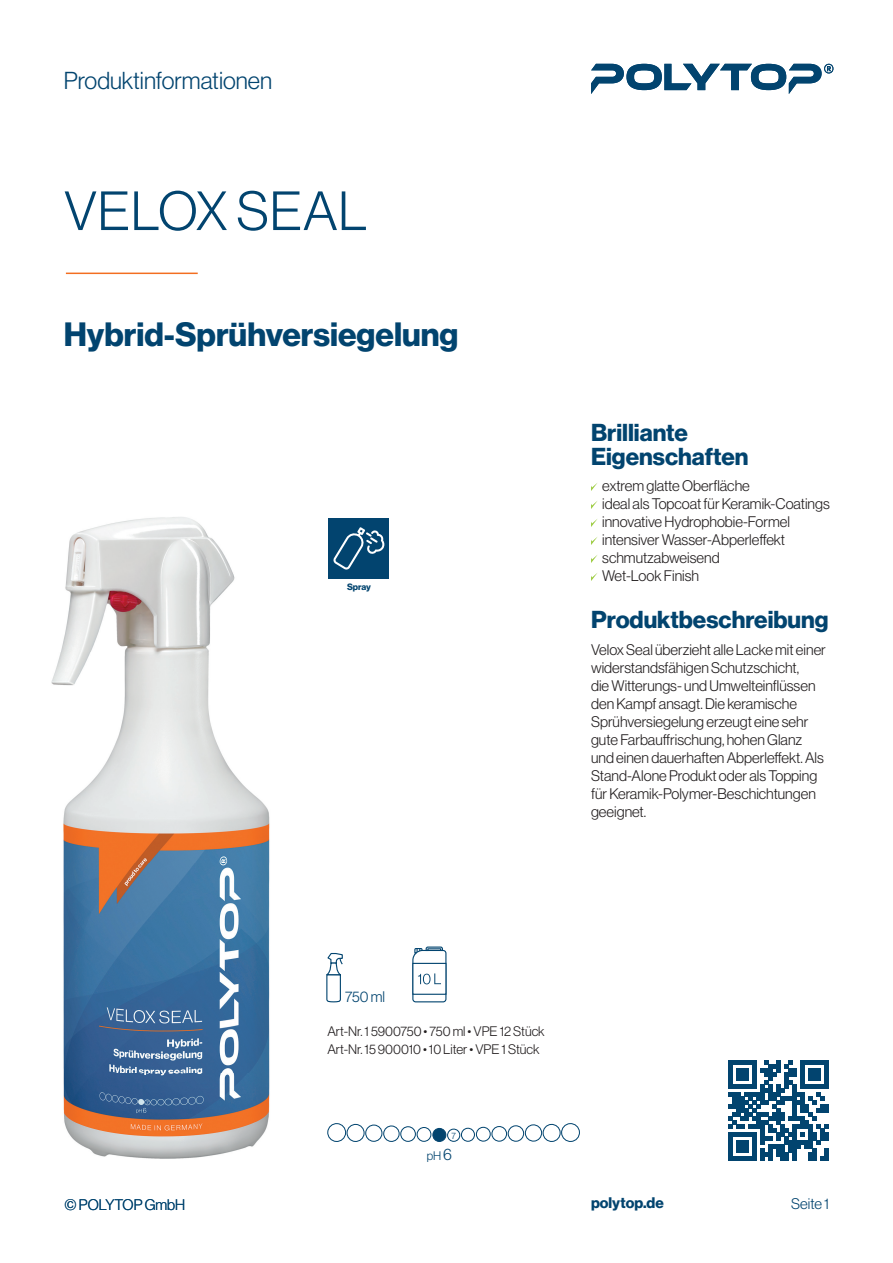
<style>
.page{position:relative;width:893px;height:1263px;background:#fff}
.page>*{position:absolute;margin:0;border:0;box-sizing:border-box;transform-origin:0 0}
.t1{font:54px "N Haas Grotesk DS Pro 45 Lt";letter-spacing:.015em;color:#02446f}
.t2{font:33px "N Haas Grotesk DS Pro 75 Bd";color:#02446f}
.t3{font:24px/24px "N Haas Grotesk DS Pro 75 Bd";color:#02446f}
.t4{font:24px "N Haas Grotesk DS Pro 45 Lt";color:#02446f}
.t5{font:15px/18px "N Haas Grotesk DS Pro 45 Lt";color:#231f20}
.t6{font:15px "N Haas Grotesk DS Pro 45 Lt";color:#02446f}
.t7{font:15px "N Haas Grotesk DS Pro 75 Bd";color:#02446f}
.t8{font:13.5px/18px "N Haas Grotesk DS Pro 45 Lt";color:#231f20}
.t9{font:12.15px "N Haas Grotesk DS Pro 45 Lt";color:#02446f}
.t10{font:9px "N Haas Grotesk DS Pro 75 Bd";letter-spacing:-.005em;color:#02446f}
.t11{font:9px "N Haas Grotesk DS Pro 45 Lt";color:#02446f}
.s1{font-size:16.2px}
</style>
<div class="page">
<img style="left:51px;top:517px;width:295px;height:642px">
<hr style="left:66px;top:273px;width:132px;height:1px;background:#f36e21">
<svg style="left:591px;top:64px;width:242px;height:30px"></svg>
<svg style="left:591px;top:483px;width:6px;height:8px"></svg>
<svg style="left:591px;top:501px;width:6px;height:8px"></svg>
<svg style="left:591px;top:519px;width:7px;height:8px"></svg>
<svg style="left:591px;top:537px;width:7px;height:8px"></svg>
<svg style="left:591px;top:555px;width:7px;height:8px"></svg>
<svg style="left:591px;top:573px;width:7px;height:8px"></svg>
<svg style="left:728px;top:1060px;width:100px;height:100px"></svg>
<hr style="left:728px;top:1156px;width:28px;height:4px;background:#02446f">
<div style="left:736px;top:1140px;width:12px;height:12px;background:#02446f"></div>
<div style="left:561px;top:1123px;width:19px;height:19px;border:1px solid #02446f;border-radius:50%"></div>
<div style="left:447px;top:1128px;width:13px;height:14px;border:1px solid #02446f;border-radius:50%"></div>
<div style="left:461px;top:1127px;width:14px;height:15px;border:1px solid #02446f;border-radius:50%"></div>
<div style="left:476px;top:1126px;width:15px;height:16px;border:1px solid #02446f;border-radius:50%"></div>
<div style="left:491px;top:1126px;width:16px;height:16px;border:1px solid #02446f;border-radius:50%"></div>
<div style="left:507px;top:1125px;width:17px;height:17px;border:1px solid #02446f;border-radius:50%"></div>
<div style="left:525px;top:1124px;width:17px;height:18px;border:1px solid #02446f;border-radius:50%"></div>
<div style="left:542px;top:1123px;width:19px;height:19px;border:1px solid #02446f;border-radius:50%"></div>
<div style="left:346px;top:1123px;width:19px;height:19px;border:1px solid #02446f;border-radius:50%"></div>
<div style="left:365px;top:1124px;width:18px;height:18px;border:1px solid #02446f;border-radius:50%"></div>
<div style="left:383px;top:1125px;width:17px;height:17px;border:1px solid #02446f;border-radius:50%"></div>
<div style="left:400px;top:1126px;width:16px;height:16px;border:1px solid #02446f;border-radius:50%"></div>
<div style="left:416px;top:1127px;width:16px;height:15px;border:1px solid #02446f;border-radius:50%"></div>
<div style="left:433px;top:1128px;width:13px;height:14px;background:#02446f;border-radius:50%"></div>
<div style="left:432px;top:1128px;width:15px;height:14px;border:1px solid #02446f;border-radius:50%"></div>
<div style="left:327px;top:1123px;width:19px;height:19px;border:1px solid #02446f;border-radius:50%"></div>
<div style="left:327px;top:517px;width:64px;height:78px;background:#fff"></div>
<div style="left:329px;top:518px;width:60px;height:61px;background:#02446f"></div>
<svg style="left:333px;top:527px;width:52px;height:43px"></svg>
<svg style="left:323px;top:952px;width:21px;height:51px"></svg>
<svg style="left:412px;top:946px;width:35px;height:57px"></svg>
<h3 class="t4" style="left:64px;top:67px;width:210px">Produktinformationen</h3>
<h1 class="t1" style="left:64px;top:181px;width:304px">VELOX SEAL</h1>
<h2 class="t2" style="left:64px;top:315px;width:396px">Hybrid-Sprühversiegelung</h2>
<p class="t10" style="left:347px;top:582px;width:25px">Spray</p>
<h3 class="t3" style="left:591px;top:420px;width:159px">Brilliante<br>Eigenschaften</h3>
<p class="t5" style="left:602px;top:477px;width:229px">extrem glatte Oberfläche<br>ideal als Topcoat für Keramik-Coatings innovative Hydrophobie-Formel intensiver Wasser-Abperleffekt schmutzabweisend<br>Wet-Look Finish</p>
<h3 class="t3" style="left:591px;top:608px;width:239px">Produktbeschreibung</h3>
<p class="t5" style="left:591px;top:640px;width:236px">Velox Seal überzieht alle Lacke mit einer widerstandsfähigen Schutzschicht,<br>die Witterungs- und Umwelteinflüssen den Kampf ansagt. Die keramische Sprühversiegelung erzeugt eine sehr gute Farbauffrischung, hohen Glanz und einen dauerhaften Abperleffekt. Als Stand-Alone Produkt oder als Topping für Keramik-Polymer-Beschichtungen geeignet.</p>
<p class="t6" style="left:345px;top:988px;width:42px">750 ml</p>
<p class="t8" style="left:327px;top:1022px;width:219px">Art-Nr. 1 5900750 • 750 ml • VPE 12 Stück<br>Art-Nr. 15 900010 • 10 Liter • VPE 1 Stück</p>
<p class="t11" style="left:451px;top:1130px;width:6px">7</p>
<p class="t9" style="left:427px;top:1149px;width:27px">pH <span class="s1">6</span></p>
<p class="t6" style="left:65px;top:1196px;width:122px">© POLYTOP GmbH</p>
<p class="t7" style="left:591px;top:1194px;width:74px">polytop.de</p>
<p class="t6" style="left:791px;top:1195px;width:39px">Seite 1</p>
</div>
